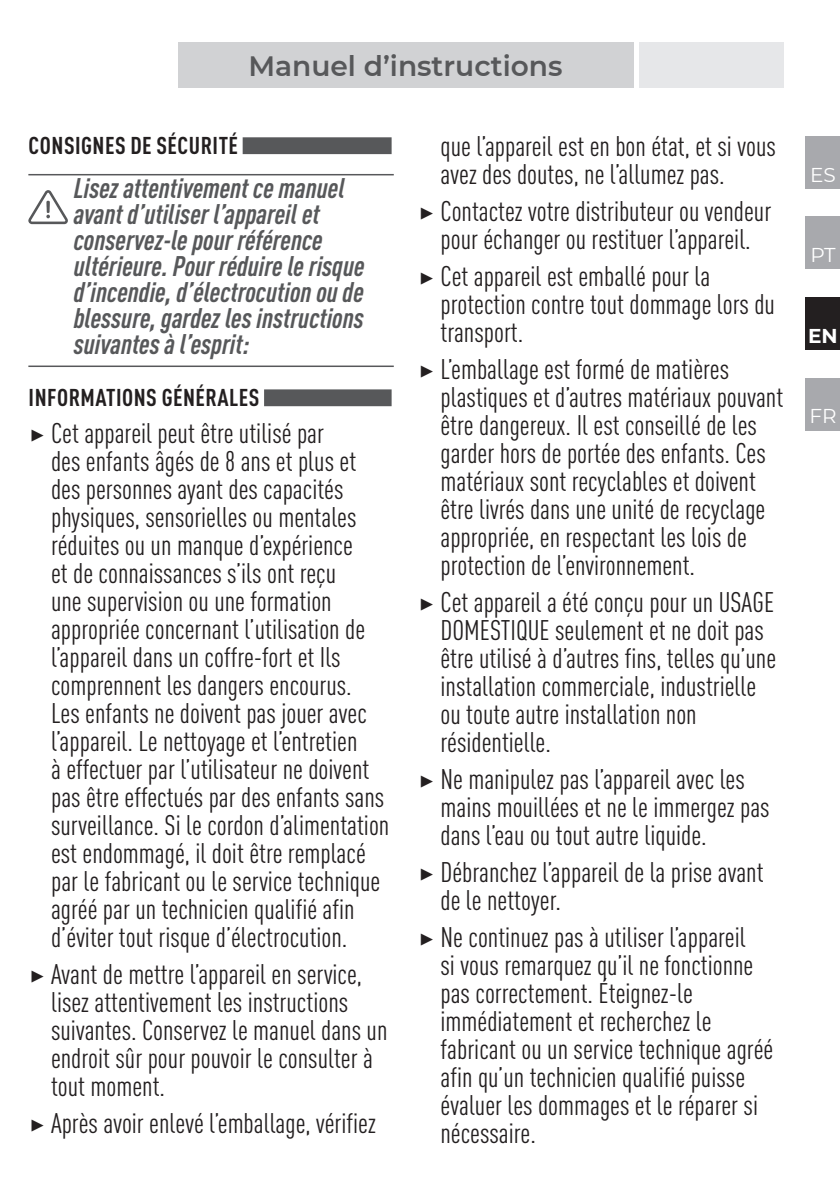
<style>
.page{position:relative;width:840px;height:1191px;background:#fff}
.page>*{position:absolute;margin:0;border:0;box-sizing:border-box;transform-origin:0 0}
.t1{font:condensed 28px/28px "DIN Pro";color:#231f20}
.t2{font:italic 700 condensed 28px/26px "DIN Pro";color:#57585a}
.t3{font:600 28px "Montserrat";color:#57585a}
.t4{font:700 condensed 24px "DIN Pro";letter-spacing:.02em;color:#231f20}
.t5{font:20px "Montserrat";color:#fff}
.t6{font:700 20px "Montserrat";color:#fff}
.s1{font-family:"Montserrat";font-stretch:normal}
</style>
<div class="page">
<div style="left:177px;top:43px;width:456px;height:45px;background:#d1d2d4"></div>
<div style="left:638px;top:43px;width:144px;height:45px;background:#e6e7e9"></div>
<div style="left:805px;top:137px;width:34px;height:52px;background:#a8a9ad"></div>
<div style="left:805px;top:216px;width:34px;height:53px;background:#a8a9ad"></div>
<div style="left:805px;top:297px;width:34px;height:53px;background:#231f20"></div>
<div style="left:805px;top:378px;width:34px;height:52px;background:#a8a9ad"></div>
<hr style="left:28px;top:174px;width:365px;height:1px;background:#57585a">
<hr style="left:28px;top:365px;width:365px;height:2px;background:#57585a">
<div style="left:242px;top:137px;width:149px;height:17px;background:#57585a"></div>
<svg style="left:28px;top:190px;width:40px;height:34px"></svg>
<div style="left:264px;top:389px;width:127px;height:17px;background:#57585a"></div>
<p class="t3" style="left:248px;top:46px;width:315px">Manuel d’instructions</p>
<p class="t4" style="left:29px;top:127px;width:211px">CONSIGNES DE SÉCURITÉ</p>
<p class="t2" style="left:74px;top:173px;width:292px">Lisez attentivement ce manuel avant d’utiliser l’appareil et conservez-le pour référence ultérieure. Pour réduire le risque d’incendie, d’électrocution ou de blessure, gardez les instructions suivantes à l’esprit:</p>
<p class="t4" style="left:29px;top:379px;width:232px">INFORMATIONS GÉNÉRALES</p>
<p class="t1" style="left:51px;top:417px;width:339px;text-indent:-23px"><span class="s1">▶</span> Cet appareil peut être utilisé par<br>des enfants âgés de 8 ans et plus et des personnes ayant des capacités physiques, sensorielles ou mentales réduites ou un manque d’expérience<br>et de connaissances s’ils ont reçu<br>une supervision ou une formation appropriée concernant l’utilisation de l’appareil dans un coffre-fort et Ils comprennent les dangers encourus.<br>Les enfants ne doivent pas jouer avec l’appareil. Le nettoyage et l’entretien<br>à effectuer par l’utilisateur ne doivent pas être effectués par des enfants sans surveillance. Si le cordon d’alimentation est endommagé, il doit être remplacé par le fabricant ou le service technique agréé par un technicien qualifié afin d’éviter tout risque d’électrocution.</p>
<p class="t1" style="left:51px;top:958px;width:338px;text-indent:-23px"><span class="s1">▶</span> Avant de mettre l’appareil en service, lisez attentivement les instructions suivantes. Conservez le manuel dans un endroit sûr pour pouvoir le consulter à tout moment.</p>
<p class="t1" style="left:28px;top:1107px;width:348px"><span class="s1">▶</span> Après avoir enlevé l’emballage, vérifiez</p>
<p class="t1" style="left:440px;top:130px;width:336px">que l’appareil est en bon état, et si vous avez des doutes, ne l’allumez pas.</p>
<p class="t1" style="left:417px;top:195px;width:355px;text-align:center"><span class="s1">▶</span> Contactez votre distributeur ou vendeur pour échanger ou restituer l’appareil.</p>
<p class="t1" style="left:440px;top:260px;width:336px;text-indent:-23px"><span class="s1">▶</span> Cet appareil est emballé pour la protection contre tout dommage lors du transport.</p>
<p class="t1" style="left:440px;top:353px;width:344px;text-indent:-23px"><span class="s1">▶</span> L’emballage est formé de matières plastiques et d’autres matériaux pouvant être dangereux. Il est conseillé de les garder hors de portée des enfants. Ces matériaux sont recyclables et doivent être livrés dans une unité de recyclage appropriée, en respectant les lois de protection de l’environnement.</p>
<p class="t1" style="left:440px;top:586px;width:337px;text-indent:-23px"><span class="s1">▶</span> Cet appareil a été conçu pour un USAGE DOMESTIQUE seulement et ne doit pas être utilisé à d’autres fins, telles qu’une installation commerciale, industrielle ou toute autre installation non résidentielle.</p>
<p class="t1" style="left:440px;top:763px;width:330px;text-indent:-23px"><span class="s1">▶</span> Ne manipulez pas l’appareil avec les mains mouillées et ne le immergez pas dans l’eau ou tout autre liquide.</p>
<p class="t1" style="left:440px;top:856px;width:324px;text-indent:-23px"><span class="s1">▶</span> Débranchez l’appareil de la prise avant de le nettoyer.</p>
<p class="t1" style="left:440px;top:921px;width:334px;text-indent:-23px"><span class="s1">▶</span> Ne continuez pas à utiliser l’appareil<br>si vous remarquez qu’il ne fonctionne pas correctement. Éteignez-le immédiatement et recherchez le fabricant ou un service technique agréé afin qu’un technicien qualifié puisse évaluer les dommages et le réparer si nécessaire.</p>
<p class="t5" style="left:809px;top:161px;width:27px">ES</p>
<p class="t5" style="left:809px;top:241px;width:27px">PT</p>
<p class="t6" style="left:807px;top:321px;width:31px">EN</p>
<p class="t5" style="left:808px;top:402px;width:29px">FR</p>
</div>
